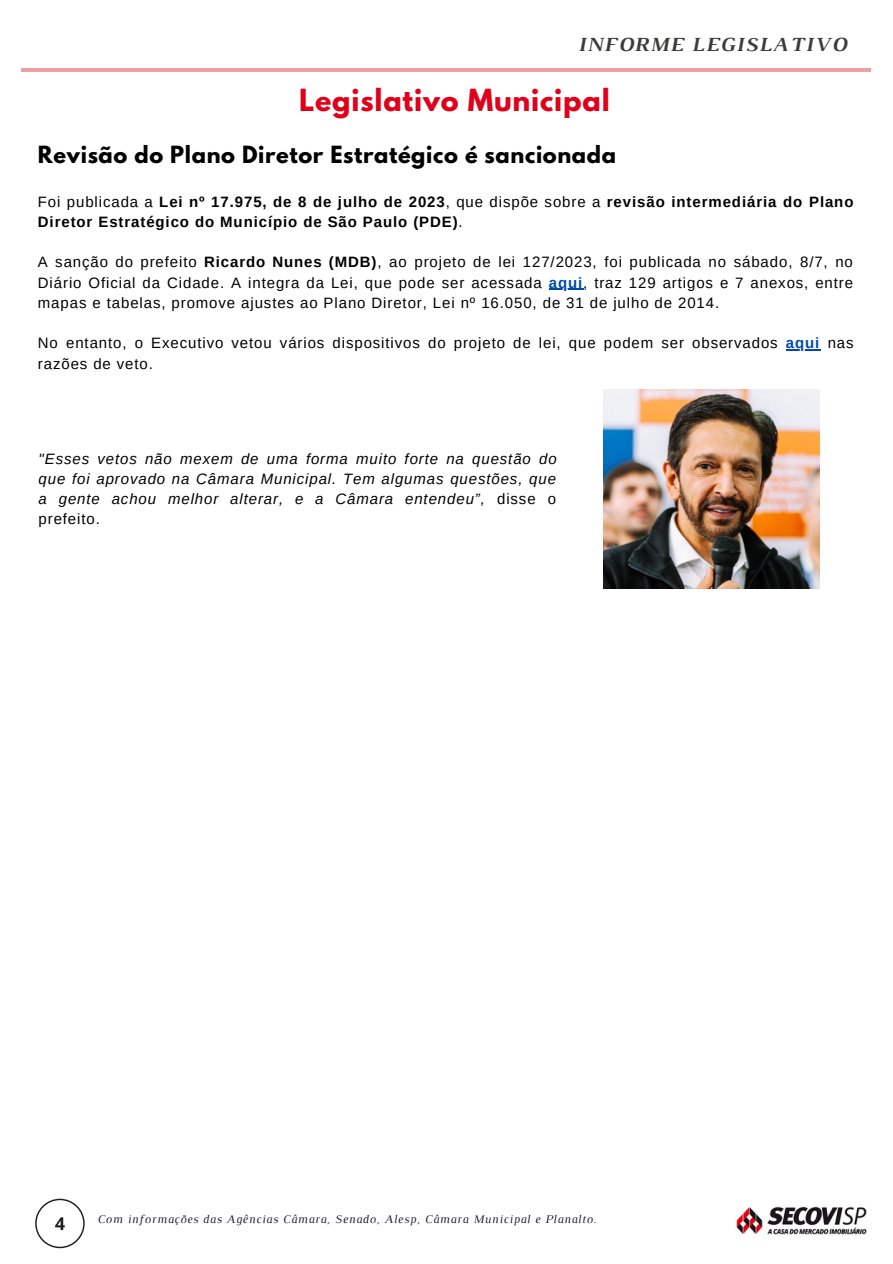
<style>
.page{position:relative;width:893px;height:1264px;background:#fff}
.page>*{position:absolute;margin:0;border:0;box-sizing:border-box;transform-origin:0 0}
.t1{font:700 27px "League Spartan";letter-spacing:.03em;color:#e1001a}
.t2{font:700 21px "League Spartan";letter-spacing:.03em;color:#000}
.t3{font:italic 700 20.4px "Luthier";letter-spacing:.06em;color:#3b3d3a}
.t4{font:15px/20.2px "Arimo";letter-spacing:.06em;color:#000;text-align:justify}
.t5{font:italic 15px/20.2px "Arimo";letter-spacing:.06em;color:#000;text-align:justify}
.t6{font:700 15px/20.2px "Arimo";letter-spacing:.06em;color:#000}
.t7{font:italic 12px "Luthier";letter-spacing:.06em;color:#191829}
.s1{font-weight:400}
.s2{font-weight:700}
.s3{font-weight:700;color:#004aad}
.s4{font-style:normal}
</style>
<div class="page">
<hr style="left:22px;top:68px;width:848px;height:4px;background:#f0a0a0">
<img style="left:736px;top:1206px;width:131px;height:29px">
<img style="left:603px;top:390px;width:216px;height:198px">
<svg style="left:35px;top:1198px;width:50px;height:50px"></svg>
<hr style="left:549px;top:289px;width:34px;height:1px;background:#004aad">
<hr style="left:785px;top:349px;width:35px;height:1px;background:#004aad">
<p class="t3" style="left:577px;top:37px;width:270px">INFORME LEGISLATIVO</p>
<p class="t1" style="left:299px;top:87px;width:312px">Legislativo Municipal</p>
<p class="t2" style="left:38px;top:144px;width:579px">Revisão do Plano Diretor Estratégico é sancionada</p>
<p class="t6" style="left:38px;top:191px;width:817px"><span class="s1">Foi publicada a</span> Lei nº 17.975, de 8 de julho de 2023<span class="s1">, que dispõe sobre a</span> revisão intermediária do Plano<br>Diretor Estratégico do Município de São Paulo (PDE)<span class="s1">.</span></p>
<p class="t4" style="left:38px;top:252px;width:816px">A sanção do prefeito <span class="s2">Ricardo Nunes (MDB)</span>, ao projeto de lei 127/2023, foi publicada no sábado, 8/7, no Diário Oficial da Cidade. A integra da Lei, que pode ser acessada <span class="s3">aqui</span>, traz 129 artigos e 7 anexos, entre mapas e tabelas, promove ajustes ao Plano Diretor, Lei nº 16.050, de 31 de julho de 2014.</p>
<p class="t4" style="left:38px;top:333px;width:817px">No entanto, o Executivo vetou vários dispositivos do projeto de lei, que podem ser observados <span class="s3">aqui</span> nas razões de veto.</p>
<p class="t5" style="left:39px;top:448px;width:519px">"Esses vetos não mexem de uma forma muito forte na questão do que foi aprovado na Câmara Municipal. Tem algumas questões, que a gente achou melhor alterar, e a Câmara entendeu”, <span class="s4">disse o prefeito.</span></p>
<p class="t7" style="left:97px;top:1214px;width:500px">Com informações das Agências Câmara, Senado, Alesp, Câmara Municipal e Planalto.</p>
</div>
